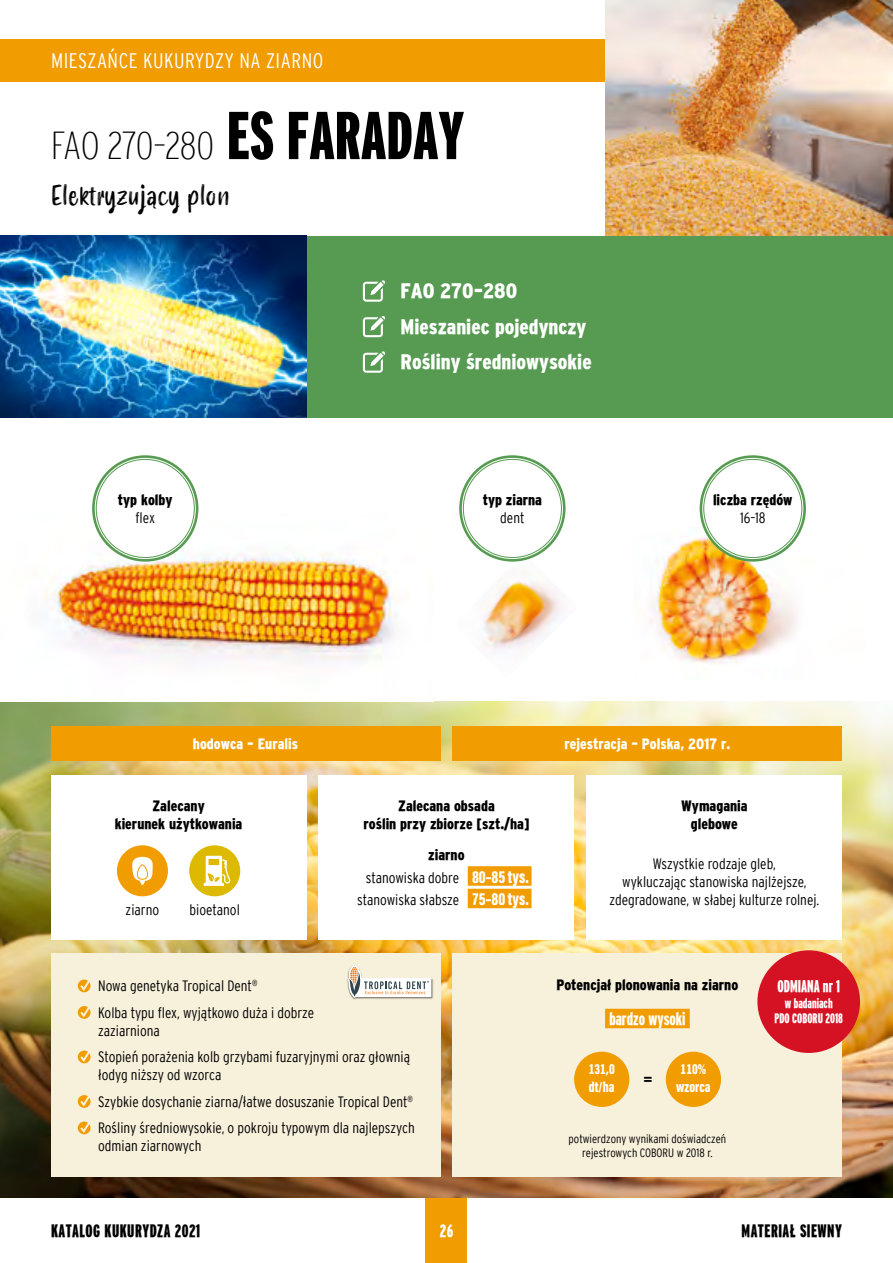
<style>
.page{position:relative;width:893px;height:1263px;background:#fff}
.page>*{position:absolute;margin:0;border:0;box-sizing:border-box;transform-origin:0 0}
.t1{font:200 condensed 39px "Interstate";letter-spacing:-.02em;color:#000}
.t2{font:27px "Smoothy";color:#000}
.t3{font:900 condensed 21px/35.5px "Interstate";color:#fff}
.t4{font:300 condensed 21px "Interstate";letter-spacing:.025em;color:#fff}
.t5{font:900 extra-condensed 18px "Interstate";letter-spacing:.025em;color:#000}
.t6{font:900 extra-condensed 18px "Interstate";color:#fff}
.t7{font:700 18px "Realist Narrow";color:#000}
.t8{font:900 extra-condensed 16.95px "Interstate";color:#fff;scale:.95 1}
.t9{font:300 condensed 15px/26.5px "Interstate";color:#000}
.t10{font:900 condensed 15px/18px "Interstate";color:#000;text-align:center}
.t11{font:900 condensed 15px "Interstate";color:#fff}
.t12{font:900 15px/18px "Acumin Pro Extra Cond";color:#fff}
.t13{font:900 extra-condensed 13.8px/15.9px "Interstate";color:#fff;text-align:center;scale:.95 1}
.t14{font:300 condensed 12px/14.4px "Interstate";color:#000;text-align:center}
.s1{font-weight:900;font-stretch:extra-condensed;font-size:67.5px}
.s2{font-weight:900}
.s3{font-family:"Acumin Pro Extra Cond";font-weight:900;font-stretch:normal;font-size:18px;color:#fff}
</style>
<div class="page">
<div style="left:426px;top:1198px;width:41px;height:65px;background:#f19c00"></div>
<div style="left:0;top:40px;width:893px;height:42px;background:#f19c00"></div>
<img style="left:0;top:702px;width:893px;height:496px">
<img style="left:606px;top:0;width:287px;height:235px">
<div style="left:306px;top:235px;width:587px;height:182px;background:#569b51"></div>
<img style="left:44px;top:514px;width:354px;height:149px">
<img style="left:479px;top:553px;width:83px;height:99px">
<img style="left:649px;top:526px;width:154px;height:139px">
<div style="left:587px;top:775px;width:255px;height:165px;background:#fff"></div>
<div style="left:319px;top:775px;width:255px;height:165px;background:#fff"></div>
<div style="left:51px;top:775px;width:255px;height:165px;background:#fff"></div>
<div style="left:453px;top:954px;width:389px;height:223px;background:#f7f0db"></div>
<div style="left:51px;top:954px;width:389px;height:223px;background:#f7f0db"></div>
<svg style="left:701px;top:457px;width:104px;height:103px"></svg>
<div style="left:700px;top:455px;width:106px;height:107px;border:3px solid #569b51;border-radius:50%"></div>
<div style="left:704px;top:459px;width:98px;height:98px;background:#fff;border-radius:50%"></div>
<div style="left:93px;top:457px;width:104px;height:103px;background:#fff;border-radius:50%"></div>
<div style="left:92px;top:455px;width:106px;height:107px;border:3px solid #569b51;border-radius:50%"></div>
<div style="left:461px;top:457px;width:103px;height:103px;background:#fff;border-radius:50%"></div>
<div style="left:459px;top:455px;width:107px;height:107px;border:3px solid #569b51;border-radius:50%"></div>
<div style="left:666px;top:1052px;width:55px;height:55px;background:#f19c00;border-radius:50%"></div>
<div style="left:574px;top:1052px;width:55px;height:55px;background:#f19c00;border-radius:50%"></div>
<div style="left:605px;top:1009px;width:85px;height:19px;background:#f19c00"></div>
<div style="left:468px;top:866px;width:63px;height:20px;background:#f19c00"></div>
<div style="left:468px;top:889px;width:63px;height:19px;background:#f19c00"></div>
<svg style="left:78px;top:979px;width:13px;height:13px"></svg>
<svg style="left:78px;top:1006px;width:13px;height:13px"></svg>
<svg style="left:78px;top:1050px;width:13px;height:13px"></svg>
<svg style="left:78px;top:1095px;width:13px;height:13px"></svg>
<svg style="left:78px;top:1121px;width:13px;height:13px"></svg>
<div style="left:453px;top:726px;width:389px;height:34px;background:#f19c00"></div>
<div style="left:51px;top:726px;width:389px;height:34px;background:#f19c00"></div>
<svg style="left:363px;top:280px;width:22px;height:22px"></svg>
<svg style="left:363px;top:316px;width:22px;height:21px"></svg>
<svg style="left:363px;top:351px;width:22px;height:22px"></svg>
<img style="left:0;top:235px;width:306px;height:182px">
<div style="left:117px;top:845px;width:51px;height:51px;background:#f19c00;border-radius:50%"></div>
<svg style="left:132px;top:857px;width:21px;height:28px"></svg>
<div style="left:189px;top:845px;width:51px;height:51px;background:#ddb900;border-radius:50%"></div>
<svg style="left:204px;top:856px;width:27px;height:30px"></svg>
<div style="left:757px;top:950px;width:103px;height:103px;background:#d51224;border-radius:50%"></div>
<img style="left:347px;top:978px;width:87px;height:22px">
<svg style="left:348px;top:965px;width:83px;height:33px"></svg>
<h3 class="t4" style="left:51px;top:49px;width:274px">MIESZAŃCE KUKURYDZY NA ZIARNO</h3>
<h1 class="t1" style="left:51px;top:123px;width:415px">FAO 270–280 <span class="s1">ES FARADAY</span></h1>
<h2 class="t2" style="left:51px;top:176px;width:180px">Elektryzujący plon</h2>
<p class="t10" style="left:118px;top:490px;width:56px">typ kolby</p>
<p class="t9" style="left:136px;top:504px;width:21px">flex</p>
<h3 class="t3" style="left:400px;top:273px;width:193px">FAO 270–280<br>Mieszaniec pojedynczy<br>Rośliny średniowysokie</h3>
<p class="t10" style="left:483px;top:490px;width:61px">typ ziarna</p>
<p class="t9" style="left:500px;top:504px;width:26px">dent</p>
<p class="t10" style="left:713px;top:490px;width:81px">liczba rzędów</p>
<p class="t9" style="left:740px;top:504px;width:27px">16–18</p>
<p class="t11" style="left:193px;top:735px;width:107px">hodowca – Euralis</p>
<p class="t11" style="left:564px;top:735px;width:167px">rejestracja – Polska, 2017 r.</p>
<p class="t10" style="left:115px;top:797px;width:129px">Zalecany<br>kierunek użytkowania</p>
<p class="t9" style="left:126px;top:896px;width:35px">ziarno</p>
<p class="t9" style="left:190px;top:896px;width:52px">bioetanol</p>
<p class="t10" style="left:363px;top:797px;width:168px">Zalecana obsada<br>roślin przy zbiorze [szt./ha]</p>
<p class="t10" style="left:681px;top:797px;width:68px">Wymagania glebowe</p>
<p class="t9" style="left:357px;top:843px;width:173px;line-height:22.5px;text-align:center"><span class="s2">ziarno<br></span>stanowiska dobre <span class="s3">80–85 tys. </span>stanowiska słabsze <span class="s3">75–80 tys.</span></p>
<p class="t9" style="left:609px;top:855px;width:211px;line-height:18px;text-align:center">Wszystkie rodzaje gleb,<br>wykluczając stanowiska najlżejsze, zdegradowane, w słabej kulturze rolnej.</p>
<p class="t9" style="left:98px;top:972px;width:218px">Nowa genetyka Tropical Dent<sup>®<br></sup>Kolba typu flex, wyjątkowo duża i dobrze</p>
<p class="t9" style="left:98px;top:1017px;width:314px">zaziarniona<br>Stopień porażenia kolb grzybami fuzaryjnymi oraz głownią</p>
<p class="t9" style="left:98px;top:1061px;width:318px">łodyg niższy od wzorca<br>Szybkie dosychanie ziarna/łatwe dosuszanie Tropical Dent<sup>®<br></sup>Rośliny średniowysokie, o pokroju typowym dla najlepszych</p>
<p class="t9" style="left:98px;top:1132px;width:105px">odmian ziarnowych</p>
<p class="t5" style="left:51px;top:1221px;width:151px">KATALOG KUKURYDZA 2021</p>
<p class="t10" style="left:556px;top:975px;width:183px">Potencjał plonowania na ziarno</p>
<p class="t6" style="left:609px;top:1009px;width:78px">bardzo wysoki</p>
<p class="t12" style="left:589px;top:1060px;width:28px">131,0 dt/ha</p>
<p class="t7" style="left:643px;top:1069px;width:10px">=</p>
<p class="t12" style="left:676px;top:1060px;width:36px">110% wzorca</p>
<p class="t14" style="left:569px;top:1131px;width:159px">potwierdzony wynikami doświadczeń rejestrowych COBORU w 2018 r.</p>
<p class="t8" style="left:777px;top:976px;width:67px">ODMIANA nr 1</p>
<p class="t13" style="left:774px;top:994px;width:74px">w badaniach<br>PDO COBORU 2018</p>
<p class="t6" style="left:440px;top:1221px;width:15px">26</p>
<p class="t5" style="left:742px;top:1221px;width:102px">MATERIAŁ SIEWNY</p>
</div>
